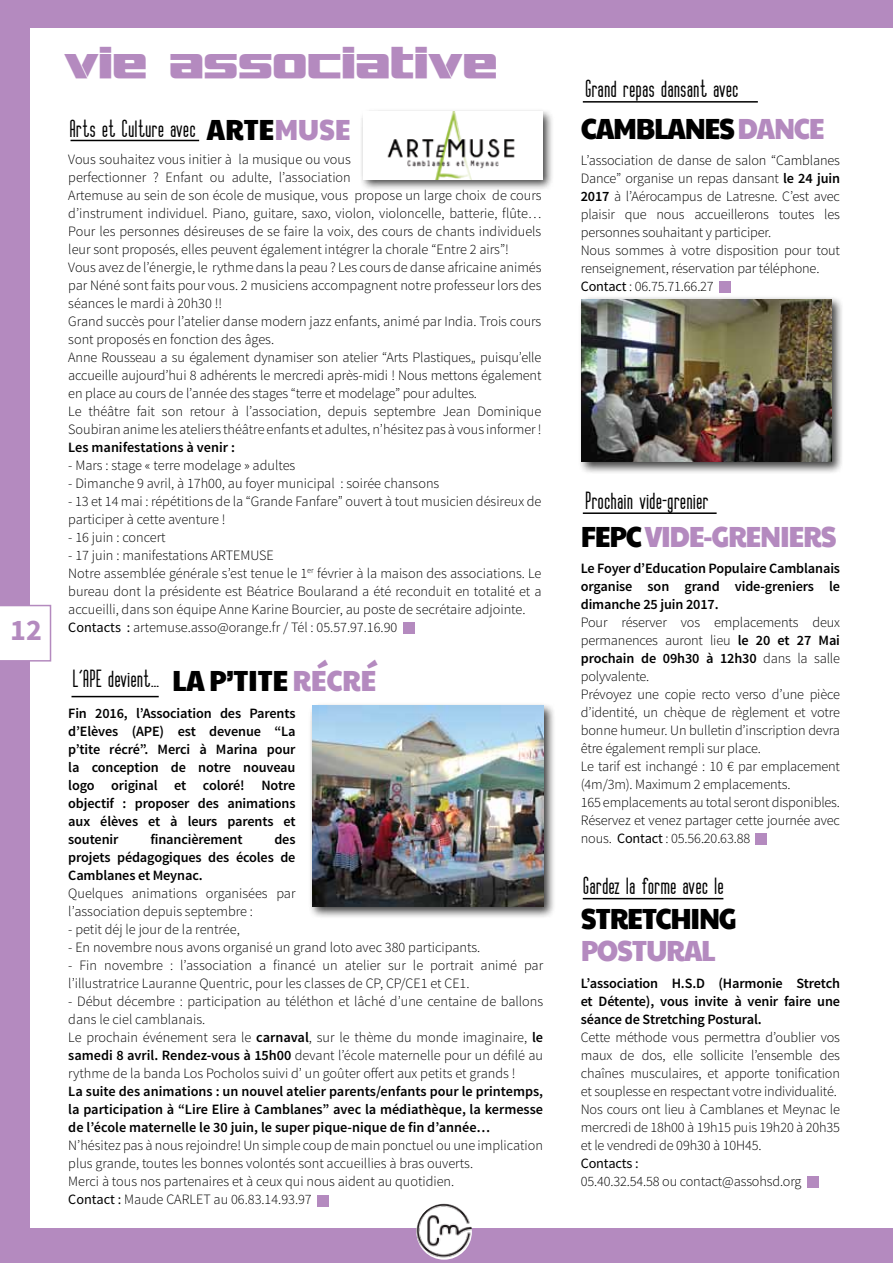
<style>
.page{position:relative;width:893px;height:1263px;background:#b48abf}
.page>*{position:absolute;margin:0;border:0;box-sizing:border-box;transform-origin:0 0}
.t1{font:700 42px "Interceptor";letter-spacing:.04em;color:#b48abf}
.t2{font:700 30px "Source Sans Pro";color:#b48abf}
.t3{font:29.1px "Paytone One";letter-spacing:-.05em;color:#b48abf;scale:.93 1}
.t4{font:29.1px "Paytone One";letter-spacing:-.05em;color:#000;scale:.93 1}
.t5{font:700 21px "Vertigo FLF";color:#000}
.t6{font:300 14.25px/18px "Source Sans Pro";color:#000}
.t7{font:600 14.25px/18px "Source Sans Pro";letter-spacing:-.01em;color:#000;text-align:justify}
.t8{font:14.25px "Source Sans Pro";color:#000}
.s1{font-family:"Paytone One";font-weight:400;font-size:29.1px}
.s2{font-family:"Paytone One";font-weight:400;font-size:29.1px;color:#b48abf}
.s3{font-weight:400}
.s4{font-weight:600}
.s5{color:#b48abf}
.s6{color:#000}
</style>
<div class="page">
<div style="left:31px;top:29px;width:862px;height:1199px;background:#fff"></div>
<div style="left:403px;top:622px;width:11px;height:12px;background:#b48abf"></div>
<hr style="left:71px;top:140px;width:128px;height:1px;background:#000">
<div style="left:719px;top:281px;width:12px;height:12px;background:#b48abf"></div>
<hr style="left:583px;top:101px;width:175px;height:2px;background:#000">
<img style="left:416px;top:1204px;width:56px;height:56px;border-radius:28px">
<svg style="left:0;top:605px;width:51px;height:56px"></svg>
<div style="left:360px;top:108px;width:194px;height:84px;background:#000;opacity:.75"></div>
<img style="left:364px;top:112px;width:178px;height:67px">
<div style="left:578px;top:295px;width:266px;height:179px;background:#000;opacity:.75"></div>
<img style="left:582px;top:299px;width:250px;height:163px">
<div style="left:756px;top:833px;width:11px;height:12px;background:#b48abf"></div>
<hr style="left:583px;top:512px;width:134px;height:2px;background:#000">
<div style="left:317px;top:1195px;width:12px;height:11px;background:#b48abf"></div>
<hr style="left:71px;top:696px;width:88px;height:1px;background:#000">
<div style="left:309px;top:702px;width:247px;height:217px;background:#000;opacity:.75"></div>
<img style="left:313px;top:706px;width:230px;height:201px">
<div style="left:807px;top:1176px;width:11px;height:12px;background:#b48abf"></div>
<hr style="left:583px;top:898px;width:140px;height:1px;background:#000">
<h2 class="t2" style="left:10px;top:611px;width:33px">12</h2>
<h1 class="t1" style="left:66px;top:34px;width:433px">vie associative</h1>
<h3 class="t5" style="left:69px;top:116px;width:283px">Arts et Culture avec <span class="s1">ARTE</span><span class="s2">MUSE</span></h3>
<p class="t6" style="left:68px;top:150px;width:475px">Vous souhaitez vous initier à la musique ou vous<br>perfectionner ? Enfant ou adulte, l’association<br>Artemuse au sein de son école de musique, vous propose un large choix de cours d’instrument individuel. Piano, guitare, saxo, violon, violoncelle, batterie, flûte… Pour les personnes désireuses de se faire la voix, des cours de chants individuels leur sont proposés, elles peuvent également intégrer la chorale “Entre 2 airs”!<br>Vous avez de l’énergie, le rythme dans la peau ? Les cours de danse africaine animés par Néné sont faits pour vous. 2 musiciens accompagnent notre professeur lors des séances le mardi à 20h30 !!<br>Grand succès pour l’atelier danse modern jazz enfants, animé par India. Trois cours sont proposés en fonction des âges.<br>Anne Rousseau a su également dynamiser son atelier “Arts Plastiques„ puisqu’elle accueille aujourd’hui 8 adhérents le mercredi après-midi ! Nous mettons également en place au cours de l’année des stages “terre et modelage” pour adultes.<br>Le théâtre fait son retour à l’association, depuis septembre Jean Dominique Soubiran anime les ateliers théâtre enfants et adultes, n’hésitez pas à vous informer !</p>
<p class="t7" style="left:68px;top:438px;width:168px">Les manifestations à venir :</p>
<p class="t6" style="left:68px;top:456px;width:229px">- Mars : stage « terre modelage » adultes</p>
<p class="t6" style="left:68px;top:474px;width:373px">- Dimanche 9 avril, à 17h00, au foyer municipal : soirée chansons</p>
<p class="t6" style="left:68px;top:492px;width:475px">- 13 et 14 mai : répétitions de la “Grande Fanfare” ouvert à tout musicien désireux de participer à cette aventure !</p>
<p class="t6" style="left:68px;top:528px;width:99px">- 16 juin : concert</p>
<p class="t6" style="left:68px;top:546px;width:475px">- 17 juin : manifestations ARTEMUSE<br>Notre assemblée générale s’est tenue le 1<sup>er</sup> février à la maison des associations. Le bureau dont la présidente est Béatrice Boularand a été reconduit en totalité et a accueilli, dans son équipe Anne Karine Bourcier, au poste de secrétaire adjointe.<br><span class="s3">Contacts :</span> artemuse.asso@orange.fr / Tél : 05.57.97.16.90</p>
<h3 class="t5" style="left:73px;top:666px;width:176px">L’APE devient… <span class="s1">LA P’TITE</span></h3>
<h3 class="t3" style="left:293px;top:658px;width:92px">RÉCRÉ</h3>
<p class="t7" style="left:68px;top:705px;width:229px">Fin 2016, l’Association des Parents d’Elèves (APE) est devenue “La p’tite récré”. Merci à Marina pour la conception de notre nouveau logo original et coloré! N otre objectif : proposer des animations aux élèves et à leurs parents et soutenir</p>
<p class="t7" style="left:150px;top:831px;width:94px">financièrement</p>
<p class="t7" style="left:68px;top:831px;width:229px;text-indent:206px">des projets pédagogiques des écoles de Camblanes et Meynac.</p>
<p class="t6" style="left:68px;top:884px;width:229px">Quelques animations organisées par l’association depuis septembre :</p>
<p class="t6" style="left:68px;top:920px;width:173px">- petit déj le jour de la rentrée,</p>
<p class="t6" style="left:68px;top:938px;width:414px">- En novembre nous avons organisé un grand loto avec 380 participants.</p>
<p class="t6" style="left:68px;top:956px;width:476px">- Fin novembre : l’association a financé un atelier sur le portrait animé par l’illustratrice Lauranne Quentric, pour les classes de CP, CP/CE1 et CE1.</p>
<p class="t6" style="left:68px;top:992px;width:476px">- Début décembre : participation au téléthon et lâché d’une centaine de ballons dans le ciel camblanais.<br>Le prochain événement sera le <span class="s4">carnaval</span>, sur le thème du monde imaginaire, <span class="s4">le samedi 8 avril. Rendez-vous à 15h00</span> devant l’école maternelle pour un défilé au rythme de la banda Los Pocholos suivi d’ un goûter offert aux petits et grands !</p>
<p class="t7" style="left:68px;top:1083px;width:476px">La suite des animations : un nouvel atelier parents/enfants pour le printemps, la participation à “Lire Elire à Camblanes” avec la médiathèque, la kermesse de l’école maternelle le 30 juin, le super pique-nique de fin d’année…</p>
<p class="t6" style="left:68px;top:1136px;width:476px">N’hésitez pas à nous rejoindre! Un simple coup de main ponctuel ou une implication plus grande, toutes les bonnes volontés sont accueillies à bras ouverts.<br>Merci à tous nos partenaires et à ceux qui nous aident au quotidien.<br><span class="s3">Contact :</span> Maude CARLET au 06.83.14.93.97</p>
<h3 class="t5" style="left:585px;top:76px;width:155px">Grand repas dansant avec</h3>
<h3 class="t4" style="left:581px;top:106px;width:264px">CAMBLANES <span class="s5">DANCE</span></h3>
<p class="t6" style="left:581px;top:151px;width:261px">L’association de danse de salon “Camblanes Dance” organise un repas dansant <span class="s4">le 24 juin 2017</span> à l’Aérocampus de Latresne. C’est avec plaisir que nous accueillerons toutes les personnes souhaitant y participer.<br>Nous sommes à votre disposition pour tout renseignement, réservation par téléphone.<br><span class="s3">Contact</span> : 06.75.71.66.27</p>
<h3 class="t5" style="left:585px;top:487px;width:125px">Prochain vide-grenier</h3>
<h3 class="t3" style="left:581px;top:514px;width:277px"><span class="s6">FEPC</span> VIDE-GRENIERS</h3>
<p class="t7" style="left:581px;top:559px;width:261px">Le Foyer d’Education Populaire Camblanais organise son grand vide-greniers le dimanche 25 juin 2017.</p>
<p class="t6" style="left:581px;top:613px;width:261px">Pour réserver vos emplacements deux permanences auront lieu <span class="s4">le 20 et 27 Mai prochain de 09h30 à 12h30</span> dans la salle polyvalente.<br>Prévoyez une copie recto verso d’une pièce d’identité, un chèque de règlement et votre bonne humeur. Un bulletin d’inscription devra être également rempli sur place.<br>Le tarif est inchangé : 10 € par emplacement (4m/3m). Maximum 2 emplacements.<br>165 emplacements au total seront disponibles.<br>Réservez et venez partager cette journée avec nous. <span class="s3">Contact</span> : 05.56.20.63.88</p>
<h3 class="t5" style="left:583px;top:873px;width:142px">Gardez la forme avec le</h3>
<h3 class="t4" style="left:581px;top:895px;width:169px">STRETCHING</h3>
<h3 class="t3" style="left:581px;top:927px;width:147px">POSTURAL</h3>
<p class="t7" style="left:581px;top:974px;width:261px">L’association H.S.D (Harmonie Stretch et Détente), vous invite à venir faire une séance de Stretching Postural.</p>
<p class="t6" style="left:581px;top:1028px;width:261px">Cette méthode vous permettra d’oublier vos maux de dos, elle sollicite l’ensemble des chaînes musculaires, et apporte tonification et souplesse en respectant votre individualité.<br>Nos cours ont lieu à Camblanes et Meynac le mercredi de 18h00 à 19h15 puis 19h20 à 20h35 et le vendredi de 09h30 à 10H45.</p>
<p class="t8" style="left:581px;top:1154px;width:59px">Contacts :</p>
<p class="t6" style="left:581px;top:1172px;width:222px">05.40.32.54.58 ou contact@assohsd.org</p>
</div>
